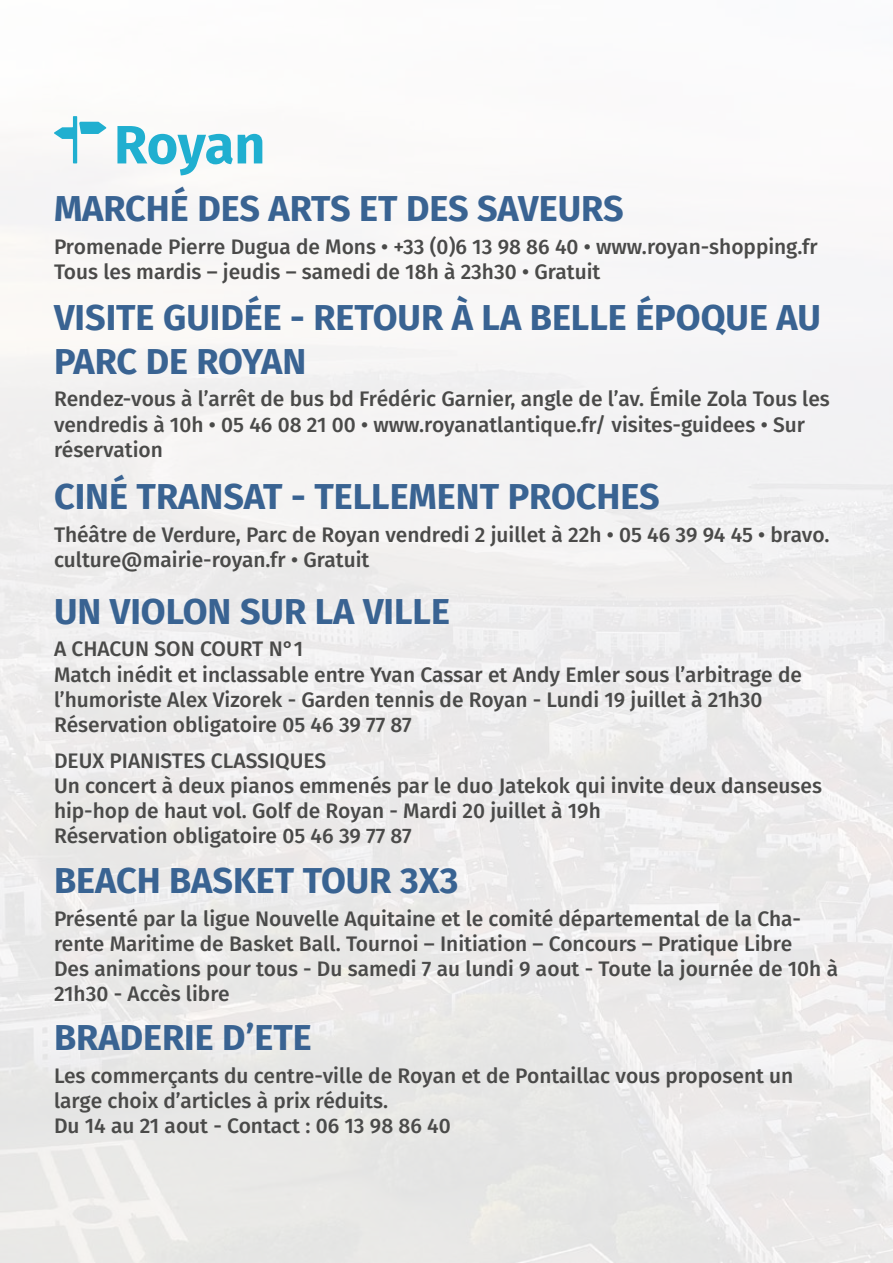
<style>
.page{position:relative;width:893px;height:1263px;background:#fff}
.page>*{position:absolute;margin:0;border:0;box-sizing:border-box;transform-origin:0 0}
.t1{font:700 54px "Fira Sans";letter-spacing:-.01em;color:#20afd0}
.t2{font:700 36px/43.2px "Fira Sans";color:#396392}
.t3{font:500 21px/25.2px "Fira Sans";color:#4a4a49}
</style>
<div class="page">
<svg style="left:54px;top:116px;width:52px;height:47px"></svg>
<h1 class="t1" style="left:114px;top:99px;width:153px">Royan</h1>
<h2 class="t2" style="left:54px;top:184px;width:571px">MARCHÉ DES ARTS ET DES SAVEURS</h2>
<p class="t3" style="left:54px;top:233px;width:765px">Promenade Pierre Dugua de Mons • +33 (0)6 13 98 86 40 • www.royan-shopping.fr<br>Tous les mardis – jeudis – samedi de 18h à 23h30 • Gratuit</p>
<h2 class="t2" style="left:54px;top:294px;width:768px">VISITE GUIDÉE - RETOUR À LA BELLE ÉPOQUE AU<br>PARC DE ROYAN</h2>
<p class="t3" style="left:54px;top:385px;width:777px">Rendez-vous à l’arrêt de bus bd Frédéric Garnier, angle de l’av. Émile Zola Tous les vendredis à 10h • 05 46 08 21 00 • www.royanatlantique.fr/ visites-guidees • Sur réservation</p>
<h2 class="t2" style="left:54px;top:473px;width:607px">CINÉ TRANSAT - TELLEMENT PROCHES</h2>
<p class="t3" style="left:54px;top:521px;width:777px">Théâtre de Verdure, Parc de Royan vendredi 2 juillet à 22h • 05 46 39 94 45 • bravo. culture@mairie-royan.fr • Gratuit</p>
<h2 class="t2" style="left:54px;top:587px;width:397px">UN VIOLON SUR LA VILLE</h2>
<p class="t3" style="left:54px;top:635px;width:749px">A CHACUN SON COURT N°1<br>Match inédit et inclassable entre Yvan Cassar et Andy Emler sous l’arbitrage de l’humoriste Alex Vizorek - Garden tennis de Royan - Lundi 19 juillet à 21h30<br>Réservation obligatoire 05 46 39 77 87</p>
<p class="t3" style="left:54px;top:747px;width:769px">DEUX PIANISTES CLASSIQUES<br>Un concert à deux pianos emmenés par le duo Jatekok qui invite deux danseuses hip-hop de haut vol. Golf de Royan - Mardi 20 juillet à 19h<br>Réservation obligatoire 05 46 39 77 87</p>
<h2 class="t2" style="left:54px;top:856px;width:406px">BEACH BASKET TOUR 3X3</h2>
<p class="t3" style="left:54px;top:905px;width:785px">Présenté par la ligue Nouvelle Aquitaine et le comité départemental de la Cha&shy;rente Maritime de Basket Ball. Tournoi – Initiation – Concours – Pratique Libre<br>Des animations pour tous - Du samedi 7 au lundi 9 aout - Toute la journée de 10h à 21h30 - Accès libre</p>
<h2 class="t2" style="left:54px;top:1013px;width:259px">BRADERIE D’ETE</h2>
<p class="t3" style="left:54px;top:1062px;width:741px">Les commerçants du centre-ville de Royan et de Pontaillac vous proposent un large choix d’articles à prix réduits.<br>Du 14 au 21 aout - Contact : 06 13 98 86 40</p>
</div>
